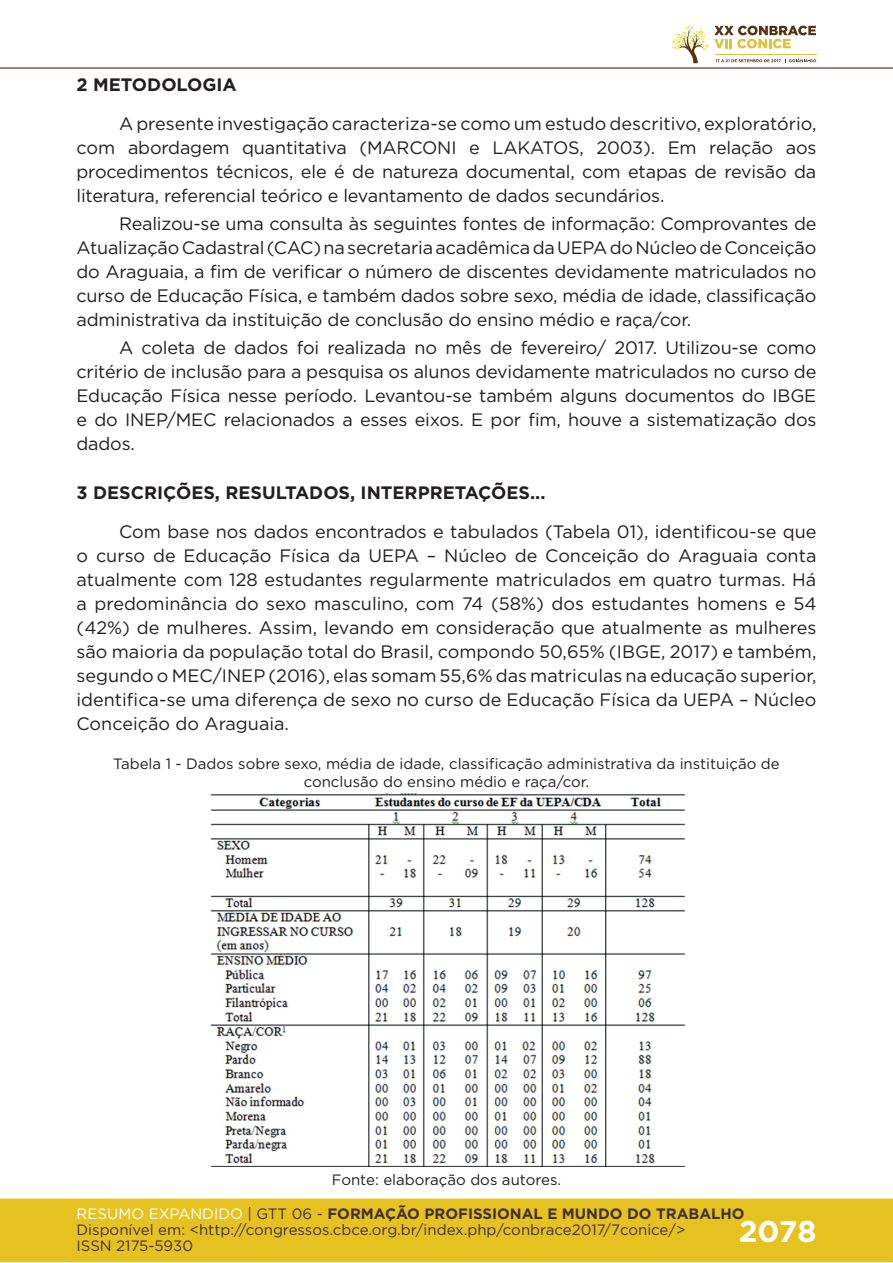
<style>
.page{position:relative;width:893px;height:1263px;background:#fff}
.page>*{position:absolute;margin:0;border:0;box-sizing:border-box;transform-origin:0 0}
.t1{font:700 30px "Gotham";color:#fff}
.t2{font:18px/24px "Gotham";letter-spacing:-.01em;color:#231f20;text-align:justify}
.t3{font:700 18px "Gotham";color:#231f20}
.t4{font:15px/16px "Gotham";color:#462f2a}
.t5{font:15px/18px "Gotham";color:#231f20;text-align:center}
.s1{color:#fff}
.s2{color:#442f2a}
.s3{font-weight:700;color:#442f2a}
</style>
<div class="page">
<div style="left:0;top:1198px;width:893px;height:64px;background:#e6c221;border:2px solid #e6c221"></div>
<hr style="left:0;top:67px;width:893px;height:2px;background:#442f2a">
<svg style="left:672px;top:26px;width:144px;height:37px"></svg>
<img style="left:210px;top:794px;width:476px;height:373px">
<p class="t3" style="left:77px;top:73px;width:162px">2 METODOLOGIA</p>
<p class="t2" style="left:77px;top:111px;width:741px;text-indent:43px">A presente investigação caracteriza-se como um estudo descritivo, exploratório, com abordagem quantitativa (MARCONI e LAKATOS, 2003). Em relação aos procedimentos técnicos, ele é de natureza documental, com etapas de revisão da literatura, referencial teórico e levantamento de dados secundários.</p>
<p class="t2" style="left:77px;top:211px;width:741px;text-indent:43px">Realizou-se uma consulta às seguintes fontes de informação: Comprovantes de Atualização Cadastral (CAC) na secretaria acadêmica da UEPA do Núcleo de Conceição do Araguaia, a fim de verificar o número de discentes devidamente matriculados no curso de Educação Física, e também dados sobre sexo, média de idade, classificação administrativa da instituição de conclusão do ensino médio e raça/cor.</p>
<p class="t2" style="left:77px;top:336px;width:741px;text-indent:43px">A coleta de dados foi realizada no mês de fevereiro/ 2017. Utilizou-se como critério de inclusão para a pesquisa os alunos devidamente matriculados no curso de Educação Física nesse período. Levantou-se também alguns documentos do IBGE e do INEP/MEC relacionados a esses eixos. E por fim, houve a sistematização dos dados.</p>
<p class="t3" style="left:77px;top:480px;width:470px">3 DESCRIÇÕES, RESULTADOS, INTERPRETAÇÕES...</p>
<p class="t2" style="left:77px;top:519px;width:741px;text-indent:43px">Com base nos dados encontrados e tabulados (Tabela 01), identificou-se que o curso de Educação Física da UEPA – Núcleo de Conceição do Araguaia conta atualmente com 128 estudantes regularmente matriculados em quatro turmas. Há a predominância do sexo masculino, com 74 (58%) dos estudantes homens e 54 (42%) de mulheres. Assim, levando em consideração que atualmente as mulheres são maioria da população total do Brasil, compondo 50,65% (IBGE, 2017) e também, segundo o MEC/INEP (2016), elas somam 55,6% das matriculas na educação superior, identifica-se uma diferença de sexo no curso de Educação Física da UEPA – Núcleo Conceição do Araguaia.</p>
<p class="t5" style="left:113px;top:754px;width:668px">Tabela 1 - Dados sobre sexo, média de idade, classificação administrativa da instituição de conclusão do ensino médio e raça/cor.</p>
<p class="t5" style="left:332px;top:1170px;width:231px">Fonte: elaboração dos autores.</p>
<p class="t4" style="left:77px;top:1205px;width:670px"><span class="s1">RESUMO EXPANDIDO</span> <span class="s2">| GTT 06 -</span> <span class="s3">FORMAÇÃO PROFISSIONAL E MUNDO DO TRABALHO<br></span>Disponível em: &lt;http://congressos.cbce.org.br/index.php/conbrace2017/7conice/&gt;<br>ISSN 2175-5930</p>
<h1 class="t1" style="left:739px;top:1212px;width:79px">2078</h1>
</div>
